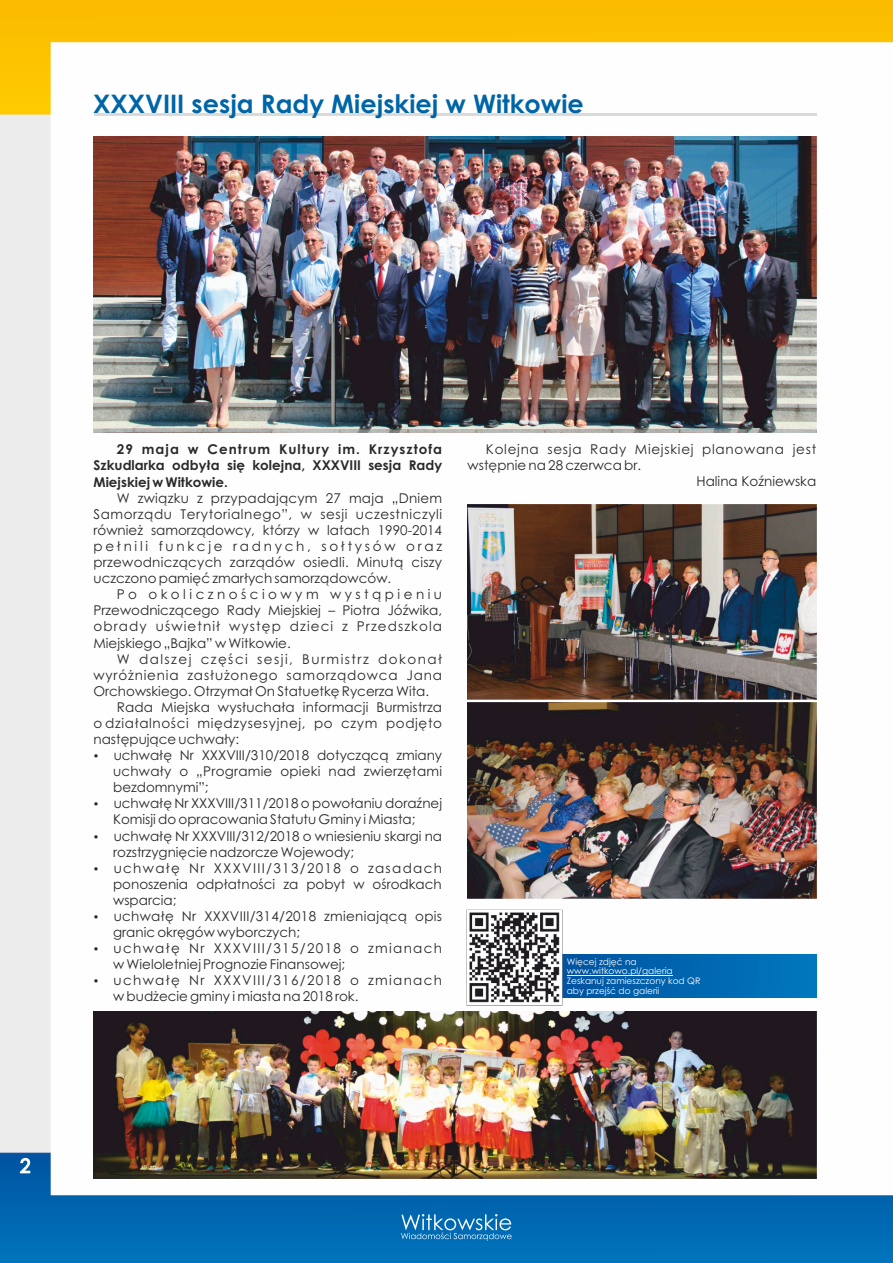
<style>
.page{position:relative;width:893px;height:1263px;background:#fff}
.page>*{position:absolute;margin:0;border:0;box-sizing:border-box;transform-origin:0 0}
.t1{font:700 25.5px "Century Gothic";color:#0065a7}
.t2{font:13.5px/16px "Century Gothic";color:#2a2a29;text-align:justify}
.t3{font:700 13.5px/16.4px "Century Gothic";color:#2a2a29;text-align:justify}
.t4{font:13.5px "Century Gothic";letter-spacing:.1em;color:#2a2a29}
.t5{font:13.5px "Century Gothic";letter-spacing:.05em;color:#2a2a29}
.t6{font:13.5px "Century Gothic";letter-spacing:.02em;color:#2a2a29}
.t7{font:13.5px "Century Gothic";letter-spacing:.06em;color:#2a2a29}
.t8{font:13.5px "Century Gothic";letter-spacing:.055em;color:#2a2a29}
.t9{font:13.5px "Century Gothic";letter-spacing:.11em;color:#2a2a29}
.t10{font:13.5px "Century Gothic";letter-spacing:.095em;color:#2a2a29}
.t11{font:9px/9.6px "Century Gothic";color:#fefefe}
</style>
<div class="page">
<img style="left:0;top:0;width:893px;height:1263px">
<svg style="left:401px;top:1214px;width:111px;height:27px;background:#3287c1"></svg>
<svg style="left:20px;top:1158px;width:10px;height:15px"></svg>
<hr style="left:94px;top:114px;width:722px;height:2px;background:#d9dada">
<img style="left:94px;top:136px;width:723px;height:296px">
<img style="left:94px;top:1011px;width:723px;height:167px">
<div style="left:561px;top:955px;width:255px;height:42px;background:linear-gradient(to right,#0053a0,#0078be)"></div>
<hr style="left:567px;top:975px;width:106px;height:1px;background:#fefefe">
<svg style="left:466px;top:909px;width:97px;height:97px"></svg>
<img style="left:468px;top:911px;width:93px;height:93px">
<img style="left:468px;top:504px;width:349px;height:196px">
<img style="left:468px;top:703px;width:349px;height:196px">
<svg style="left:94px;top:754px;width:4px;height:4px"></svg>
<svg style="left:94px;top:802px;width:4px;height:4px"></svg>
<svg style="left:94px;top:835px;width:4px;height:3px"></svg>
<svg style="left:94px;top:867px;width:4px;height:3px"></svg>
<svg style="left:94px;top:915px;width:4px;height:3px"></svg>
<svg style="left:94px;top:947px;width:4px;height:4px"></svg>
<svg style="left:94px;top:979px;width:4px;height:4px"></svg>
<h1 class="t1" style="left:93px;top:94px;width:492px">XXXVIII sesja Rady Miejskiej w Witkowie</h1>
<p class="t3" style="left:94px;top:442px;width:350px;text-indent:23px">29 maja w Centrum Kultury im. Krzysztofa Szkudlarka odbyła się kolejna, XXXVIII sesja Rady Miejskiej w Witkowie.</p>
<p class="t2" style="left:93px;top:491px;width:350px;text-indent:23px">W związku z przypadającym 27 maja „Dniem Samorządu Terytorialnego”, w sesji uczestniczyli również samorządowcy, którzy w latach 1990-2014 pełnili funkcje radnych, sołtysów oraz przewodniczących zarządów osiedli. Minutą ciszy uczczono pamięć zmarłych samorządowców.</p>
<p class="t2" style="left:93px;top:588px;width:350px;text-indent:23px">Po okolicznościowym wystąpieniu Przewodniczącego Rady Miejskiej – Piotra Jóźwika, obrady uświetnił występ dzieci z Przedszkola Miejskiego „Bajka” w Witkowie.</p>
<p class="t9" style="left:117px;top:653px;width:327px">W dalszej części sesji, Burmistrz dokonał</p>
<p class="t7" style="left:93px;top:669px;width:350px">wyróżnienia zasłużonego samorządowca Jana</p>
<p class="t2" style="left:93px;top:684px;width:337px">Orchowskiego. Otrzymał On Statuetkę Rycerza Wita.</p>
<p class="t2" style="left:117px;top:700px;width:327px">Rada Miejska wysłuchała informacji Burmistrza</p>
<p class="t5" style="left:93px;top:718px;width:350px">o działalności międzysesyjnej, po czym podjęto</p>
<p class="t2" style="left:93px;top:732px;width:147px">następujące uchwały:</p>
<p class="t2" style="left:114px;top:748px;width:330px">uchwałę Nr XXXVIII/310/2018 dotyczącą zmiany</p>
<p class="t2" style="left:113px;top:764px;width:330px">uchwały o „Programie opieki nad zwierzętami</p>
<p class="t2" style="left:113px;top:780px;width:97px">bezdomnymi”;</p>
<p class="t2" style="left:114px;top:797px;width:330px">uchwałę Nr XXXVIII/311/2018 o powołaniu doraźnej</p>
<p class="t2" style="left:113px;top:813px;width:304px">Komisji do opracowania Statutu Gminy i Miasta;</p>
<p class="t2" style="left:114px;top:829px;width:330px">uchwałę Nr XXXVIII/312/2018 o wniesieniu skargi na</p>
<p class="t2" style="left:113px;top:845px;width:243px">rozstrzygnięcie nadzorcze Wojewody;</p>
<p class="t10" style="left:114px;top:862px;width:330px">uchwałę Nr XXXVIII/313/2018 o zasadach</p>
<p class="t2" style="left:113px;top:877px;width:330px">ponoszenia odpłatności za pobyt w ośrodkach</p>
<p class="t2" style="left:113px;top:893px;width:65px">wsparcia;</p>
<p class="t6" style="left:114px;top:911px;width:330px">uchwałę Nr XXXVIII/314/2018 zmieniającą opis</p>
<p class="t2" style="left:113px;top:925px;width:189px">granic okręgów wyborczych;</p>
<p class="t4" style="left:114px;top:943px;width:330px">uchwałę Nr XXXVIII/315/2018 o zmianach</p>
<p class="t2" style="left:113px;top:957px;width:234px">w Wieloletniej Prognozie Finansowej;</p>
<p class="t4" style="left:114px;top:975px;width:330px">uchwałę Nr XXXVIII/316/2018 o zmianach</p>
<p class="t2" style="left:113px;top:990px;width:247px">w budżecie gminy i miasta na 2018 rok.</p>
<p class="t8" style="left:486px;top:443px;width:332px">Kolejna sesja Rady Miejskiej planowana jest</p>
<p class="t2" style="left:468px;top:458px;width:175px">wstępnie na 28 czerwca br.</p>
<p class="t2" style="left:696px;top:474px;width:121px">Halina Koźniewska</p>
<p class="t11" style="left:567px;top:957px;width:135px">Więcej zdjęć na www.witkowo.pl/galeria<br>Zeskanuj zamieszczony kod QR aby przejść do galerii</p>
</div>
